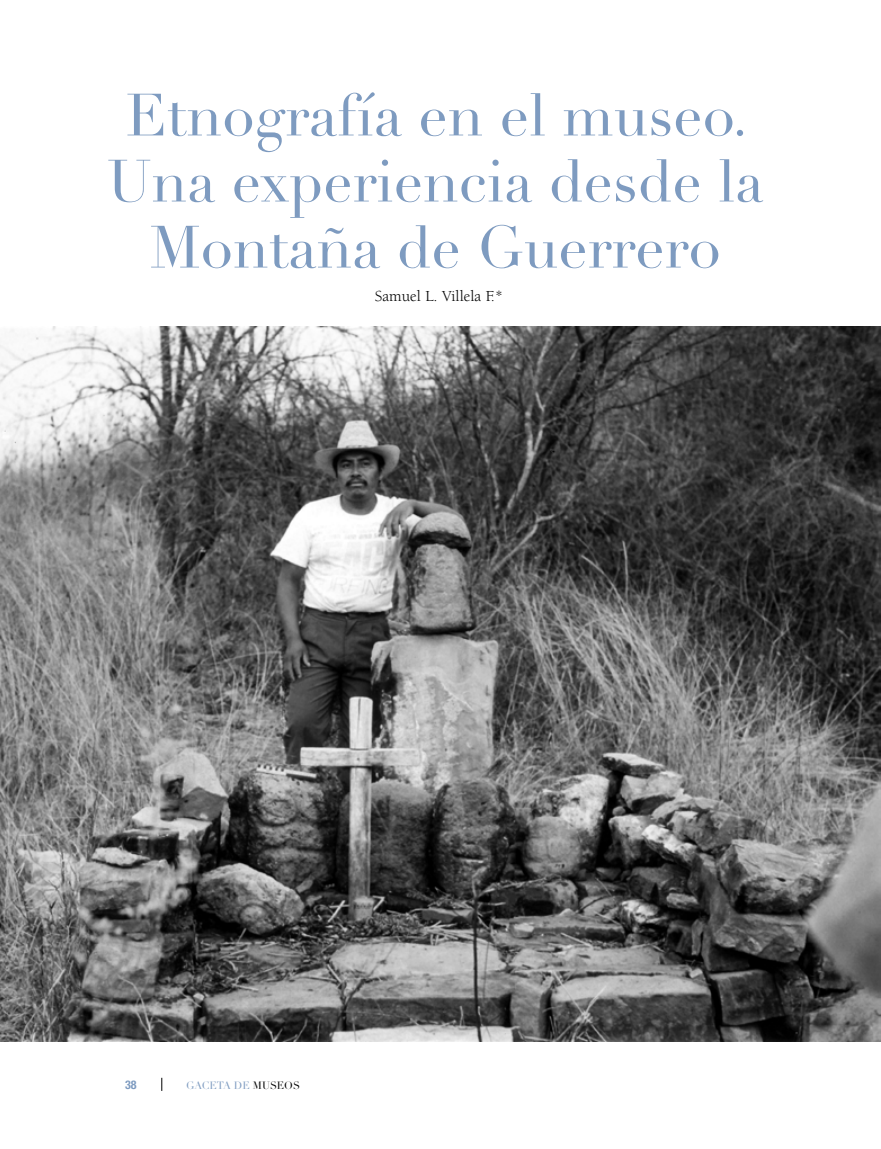
<style>
.page{position:relative;width:881px;height:1149px;background:#fff}
.page>*{position:absolute;margin:0;border:0;box-sizing:border-box;transform-origin:0 0}
.t1{font:58.5px/66px "Didot LH";color:#7e9bc0;text-align:center}
.t2{font:15.75px "Berkeley";color:#000}
.t3{font:700 condensed 12px "Helvetica Neue";color:#7e9bc0}
.t4{font:10.5px "Didot LH";letter-spacing:-.005em;color:#7e9bc0}
.s1{color:#000}
</style>
<div class="page">
<svg style="left:161px;top:1077px;width:1px;height:13px"></svg>
<img style="left:0;top:326px;width:880px;height:715px">
<p class="t1" style="left:107px;top:84px;width:657px">Etnografía en el museo.<br>Una experiencia desde la<br>Montaña de Guerrero</p>
<p class="t2" style="left:374px;top:287px;width:129px">Samuel L. Villela F.*</p>
<p class="t3" style="left:125px;top:1077px;width:13px">38</p>
<p class="t4" style="left:186px;top:1078px;width:115px">GACETA DE <span class="s1">MUSEOS</span></p>
</div>
